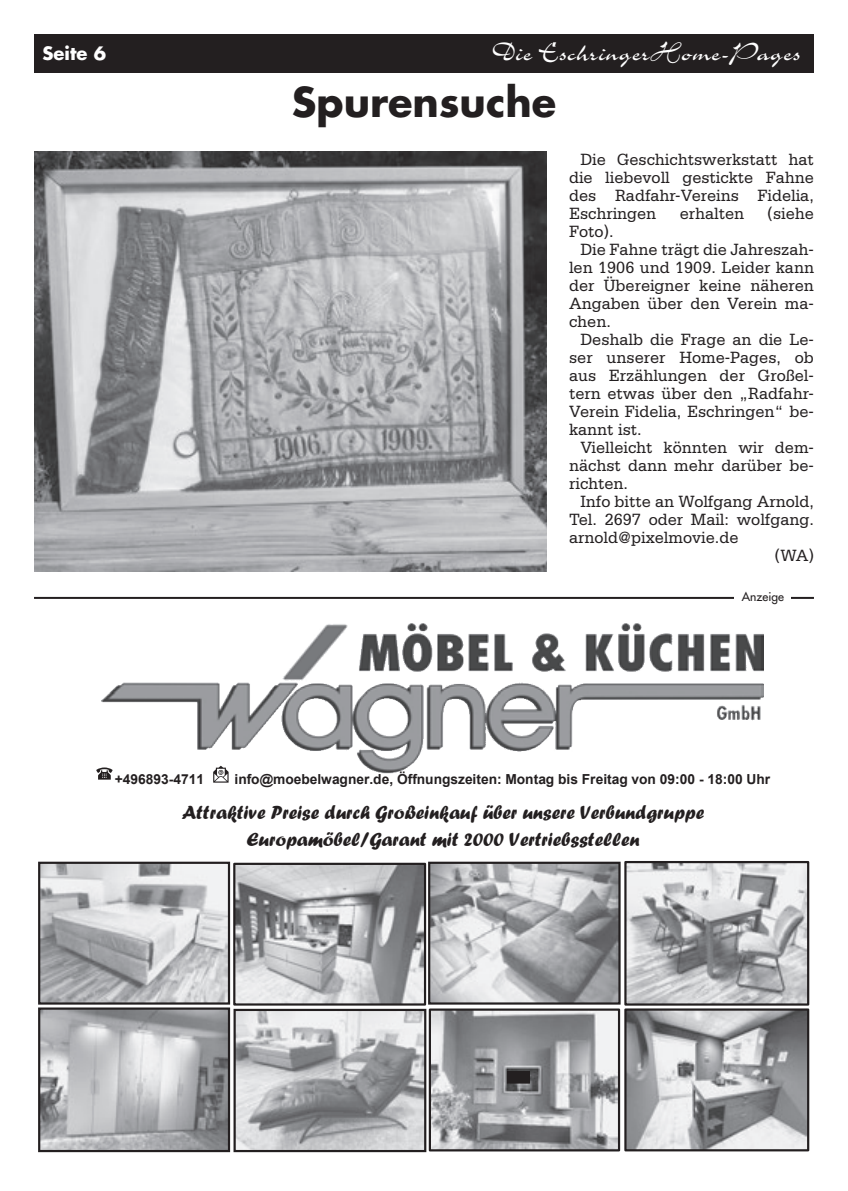
<style>
.page{position:relative;width:848px;height:1191px;background:#fff}
.page>*{position:absolute;margin:0;border:0;box-sizing:border-box;transform-origin:0 0}
.Uberschrift{font:700 40px "Futura LT";color:#231f20}
.t1{font:29px "Charme LT";color:#fff}
.t2{font:19.6px/26.8px "Forte";color:#231f20;text-align:center}
.t3{font:700 18px "Futura LT";color:#fff}
.Grundtext{font:17.2px/18px "Serifa LT";color:#231f20;text-align:justify;scale:.95 1}
.t4{font:700 13.8px "Arial";color:#231f20}
.t5{font:12px "Futura LT";color:#231f20}
</style>
<div class="page">
<div style="left:34px;top:34px;width:780px;height:38px;background:#231f20"></div>
<hr style="left:34px;top:597px;width:780px;height:2px;background:#231f20">
<div style="left:734px;top:591px;width:57px;height:14px;background:#fff"></div>
<img style="left:41px;top:1010px;width:186px;height:139px">
<div style="left:38px;top:1007px;width:192px;height:145px;border:2px solid #231f20"></div>
<img style="left:431px;top:864px;width:186px;height:137px">
<div style="left:428px;top:861px;width:192px;height:143px;border:2px solid #231f20"></div>
<img style="left:101px;top:623px;width:662px;height:153px">
<img style="left:236px;top:1011px;width:187px;height:138px">
<div style="left:233px;top:1008px;width:193px;height:144px;border:2px solid #231f20"></div>
<img style="left:41px;top:864px;width:186px;height:137px">
<div style="left:38px;top:861px;width:192px;height:143px;border:2px solid #231f20"></div>
<img style="left:236px;top:865px;width:187px;height:137px">
<div style="left:233px;top:862px;width:193px;height:143px;border:2px solid #231f20"></div>
<img style="left:432px;top:1011px;width:185px;height:137px">
<div style="left:429px;top:1008px;width:191px;height:143px;border:2px solid #231f20"></div>
<img style="left:627px;top:1011px;width:179px;height:137px">
<div style="left:624px;top:1008px;width:185px;height:143px;border:2px solid #231f20"></div>
<img style="left:627px;top:864px;width:179px;height:138px">
<div style="left:624px;top:861px;width:185px;height:144px;border:2px solid #231f20"></div>
<svg style="left:96px;top:767px;width:17px;height:12px"></svg>
<svg style="left:213px;top:765px;width:15px;height:17px"></svg>
<div style="left:507px;top:1071px;width:22px;height:12px;background:#231f20"></div>
<img style="left:34px;top:152px;width:512px;height:419px">
<p class="t3" style="left:43px;top:42px;width:65px">Seite 6</p>
<p class="t1" style="left:492px;top:38px;width:310px">Die EschringerHome-Pages</p>
<p class="Uberschrift" style="left:292px;top:75px;width:266px">Spurensuche</p>
<p class="Grundtext" style="left:569px;top:150px;width:259px;text-indent:11px">Die Geschichtswerkstatt hat die liebevoll gestickte Fahne des Radfahr-Vereins Fidelia, Eschringen</p>
<p class="Grundtext" style="left:679px;top:204px;width:69px">erhalten</p>
<p class="Grundtext" style="left:767px;top:204px;width:50px">(siehe</p>
<p class="Grundtext" style="left:569px;top:222px;width:48px">Foto).</p>
<p class="Grundtext" style="left:569px;top:240px;width:259px;text-indent:11px">Die Fahne trägt die Jahreszah&shy;len 1906 und 1909. Leider kann der Übereigner keine näheren Angaben über den Verein ma&shy;chen.</p>
<p class="Grundtext" style="left:569px;top:330px;width:259px;text-indent:11px">Deshalb die Frage an die Le&shy;ser unserer Home-Pages, ob aus Erzählungen der Großel&shy;tern etwas über den „Radfahr-Verein Fidelia, Eschringen“ be&shy;kannt ist.</p>
<p class="Grundtext" style="left:569px;top:438px;width:259px;text-indent:11px">Vielleicht könnten wir dem&shy;nächst dann mehr darüber be&shy;richten.</p>
<p class="Grundtext" style="left:569px;top:492px;width:259px;text-indent:11px">Info bitte an Wolfgang Arnold, Tel. 2697 oder Mail: wolfgang. arnold@pixelmovie.de</p>
<p class="Grundtext" style="left:775px;top:546px;width:43px">(WA)</p>
<p class="t5" style="left:741px;top:588px;width:44px">Anzeige</p>
<p class="t4" style="left:115px;top:769px;width:91px">+496893-4711</p>
<p class="t4" style="left:234px;top:769px;width:537px">info@moebelwagner.de, Öffnungszeiten: Montag bis Freitag von 09:00 - 18:00 Uhr</p>
<p class="t2" style="left:182px;top:799px;width:524px">Attraktive Preise durch Großeinkauf über unsere Verbundgruppe<br>Europamöbel/Garant mit 2000 Vertriebsstellen</p>
</div>
